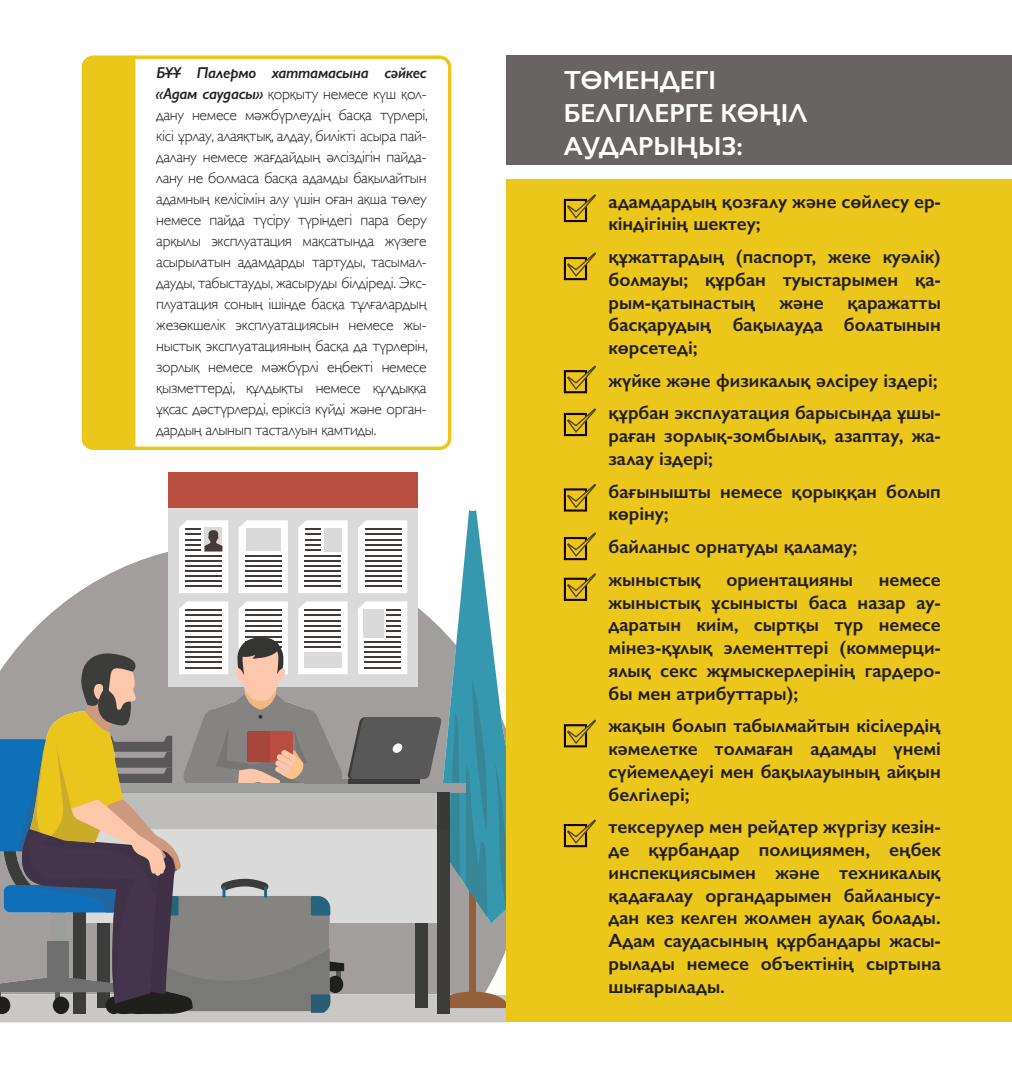
<style>
.page{position:relative;width:1012px;height:1072px;background:#fff}
.page>*{position:absolute;margin:0;border:0;box-sizing:border-box;transform-origin:0 0}
.t1{font:600 26.25px/33.2px "Gill Sans";color:#fff}
.t2{font:600 19.25px/22.8px "Gill Sans";color:#231f20}
.t3{font:300 15.75px/21px "Gill Sans";letter-spacing:-.02em;color:#231f20;text-align:justify}
.s1{font-weight:600;font-style:italic}
</style>
<div class="page">
<div style="left:168px;top:472px;width:250px;height:36px;background:#b94e40"></div>
<svg style="left:0;top:508px;width:506px;height:514px"></svg>
<hr style="left:304px;top:779px;width:116px;height:4px;background:#858483">
<hr style="left:348px;top:779px;width:72px;height:4px;background:#3c3c3b">
<div style="left:506px;top:55px;width:506px;height:110px;background:#686463"></div>
<div style="left:506px;top:179px;width:505px;height:843px;background:#ebc61b"></div>
<div style="left:82px;top:55px;width:369px;height:395px;border:4px solid #ebc61b;border-radius:10px"></div>
<div style="left:82px;top:57px;width:53px;height:392px;background:#ebc61b"></div>
<svg style="left:564px;top:194px;width:32px;height:28px"></svg>
<svg style="left:564px;top:252px;width:32px;height:28px"></svg>
<svg style="left:564px;top:365px;width:32px;height:28px"></svg>
<svg style="left:564px;top:408px;width:32px;height:28px"></svg>
<svg style="left:564px;top:484px;width:32px;height:27px"></svg>
<svg style="left:564px;top:532px;width:32px;height:28px"></svg>
<svg style="left:564px;top:573px;width:32px;height:28px"></svg>
<svg style="left:564px;top:719px;width:32px;height:28px"></svg>
<svg style="left:564px;top:819px;width:32px;height:28px"></svg>
<p class="t3" style="left:156px;top:62px;width:273px"><span class="s1">БҰҰ Палермо хаттамасына сәйкес «Адам саудасы»</span> қорқыту немесе күш қол&shy;дану немесе мәжбүрлеудің басқа түрлері, кісі ұрлау, алаяқтық, алдау, билікті асыра пай&shy;далану немесе жағдайдың әлсіздігін пайда&shy;лану не болмаса басқа адамды бақылайтын адамның келісімін алу үшін оған ақша төлеу немесе пайда түсіру түріндегі пара беру арқылы эксплуатация мақсатында жүзеге асырылатын адамдарды тартуды, тасымал&shy;дауды, табыстауды, жасыруды білдіреді. Экс&shy;плуатация соның ішінде басқа тұлғалардың жезөкшелік эксплуатациясын немесе жы&shy;ныстық эксплуатацияның басқа да түрлерін, зорлық немесе мәжбүрлі еңбекті немесе қызметтерді, құлдықты немесе құлдыққа ұқсас дәстүрлерді, еріксіз күйді және орган&shy;дардың алынып тасталуын қамтиды.</p>
<h1 class="t1" style="left:564px;top:63px;width:245px">ТӨМЕНДЕГІ<br>БЕЛГІЛЕРГЕ КӨҢІЛ<br>АУДАРЫҢЫЗ:</h1>
<p class="t2" style="left:609px;top:189px;width:334px">адамдардың қозғалу және сөйлесу ер&shy;кіндігінің шектеу;</p>
<p class="t2" style="left:609px;top:245px;width:334px;text-align:justify">құжаттардың (паспорт, жеке куәлік) болмауы; құрбан туыстарымен қа&shy;рым-қатынастың және қаражатты басқарудың бақылауда болатынын көрсетеді;</p>
<p class="t2" style="left:609px;top:364px;width:334px;line-height:32.7px">жүйке және физикалық әлсіреу іздері; құрбан эксплуатация барысында ұшы-</p>
<p class="t2" style="left:609px;top:424px;width:334px">раған зорлық-зомбылық, азаптау, жа&shy;залау іздері;</p>
<p class="t2" style="left:609px;top:479px;width:334px">бағынышты немесе қорыққан болып көріну;</p>
<p class="t2" style="left:609px;top:530px;width:250px;line-height:32.7px">байланыс орнатуды қаламау; жыныстық</p>
<p class="t2" style="left:609px;top:568px;width:334px;text-align:justify;text-indent:270px">немесе жыныстық ұсынысты баса назар ау&shy;даратын киім, сыртқы түр немесе мінез-құлық элементтері (коммерци&shy;ялық секс жұмыскерлерінің гардеро&shy;бы мен атрибуттары);</p>
<p class="t2" style="left:609px;top:714px;width:334px;text-align:justify">жақын болып табылмайтын кісілердің кәмелетке толмаған адамды үнемі сүйемелдеуі мен бақылауының айқын белгілері;</p>
<p class="t2" style="left:609px;top:815px;width:334px;text-align:justify">тексерулер мен рейдтер жүргізу кезін&shy;де құрбандар полициямен, еңбек инспекциясымен және техникалық қадағалау органдарымен байланысу&shy;дан кез келген жолмен аулақ болады.<br>Адам саудасының құрбандары жасы&shy;рылады немесе объектінің сыртына шығарылады.</p>
<p class="t2" style="left:726px;top:568px;width:128px">ориентацияны</p>
</div>
